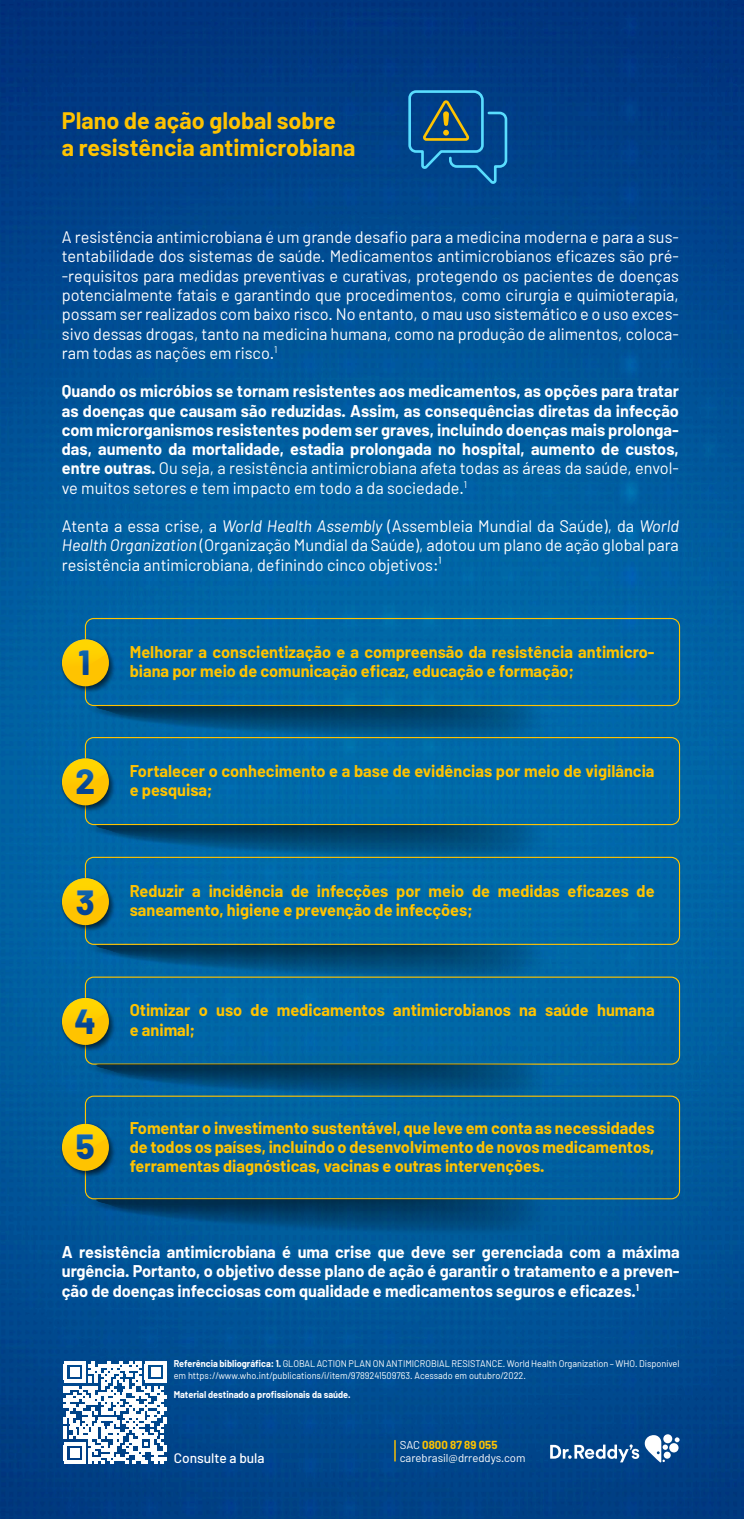
<style>
.page{position:relative;width:744px;height:1519px;background:#fff}
.page>*{position:absolute;margin:0;border:0;box-sizing:border-box;transform-origin:0 0}
.t1{font:800 35px "Barlow";color:#064593}
.t2{font:700 23.28px/26.2px "Barlow";color:#ffc300}
.t3{font:16.62px/19.2px "Barlow";color:#fff;text-align:justify}
.t4{font:700 16.62px/19.2px "Barlow";color:#fff;text-align:justify}
.t5{font:700 16.62px/19.2px "Barlow";color:#ffc300}
.t6{font:500 13.74px "Barlow";color:#fff}
.t7{font:11.38px/12.8px "Barlow";color:#fff}
.t8{font:9.62px/12.2px "Barlow";color:#fff;scale:.95 1}
.t9{font:700 9.62px "Barlow";color:#fff;scale:.95 1}
.s1{font-weight:400}
.s2{font-style:italic}
.s3{font-weight:800;font-size:35px;color:#064593}
.s4{font-weight:700}
.s5{font-weight:700;color:#ffc300}
</style>
<div class="page">
<img style="left:0;top:0;width:744px;height:1518px">
<svg style="left:550px;top:1433px;width:129px;height:29px"></svg>
<hr style="left:394px;top:1440px;width:2px;height:20px;background:#ffc300">
<svg style="left:64px;top:1360px;width:102px;height:103px"></svg>
<hr style="left:64px;top:1460px;width:21px;height:3px;background:#fff">
<div style="left:70px;top:1448px;width:9px;height:9px;background:#fff"></div>
<div style="left:85px;top:618px;width:595px;height:88px;border:1px solid #ffc300;border-radius:8px"></div>
<svg style="left:88px;top:706px;width:470px;height:39px;background:#005487"></svg>
<svg style="left:60px;top:637px;width:57px;height:57px;background:#889545"></svg>
<div style="left:85px;top:737px;width:595px;height:88px;border:1px solid #ffc300;border-radius:8px"></div>
<svg style="left:88px;top:825px;width:470px;height:39px;background:#005487"></svg>
<svg style="left:60px;top:756px;width:57px;height:57px;background:#889645"></svg>
<div style="left:85px;top:856px;width:595px;height:88px;border:1px solid #ffc300;border-radius:8px"></div>
<svg style="left:88px;top:945px;width:470px;height:39px;background:#005386"></svg>
<svg style="left:60px;top:876px;width:57px;height:57px;background:#889545"></svg>
<div style="left:85px;top:976px;width:595px;height:88px;border:1px solid #ffc300;border-radius:8px"></div>
<svg style="left:88px;top:1064px;width:470px;height:39px;background:#025080"></svg>
<svg style="left:60px;top:995px;width:57px;height:58px;background:#869346"></svg>
<div style="left:85px;top:1095px;width:595px;height:104px;border:1px solid #ffc300;border-radius:8px"></div>
<svg style="left:88px;top:1199px;width:470px;height:39px;background:#014a7e"></svg>
<svg style="left:60px;top:1121px;width:57px;height:57px;background:#889242"></svg>
<svg style="left:407px;top:89px;width:101px;height:98px;background:#15588f"></svg>
<h2 class="t2" style="left:62px;top:108px;width:295px">Plano de ação global sobre<br>a resistência antimicrobiana</h2>
<p class="t3" style="left:62px;top:227px;width:618px">A resistência antimicrobiana é um grande desafio para a medicina moderna e para a sus&shy;tentabilidade dos sistemas de saúde. Medicamentos antimicrobianos eficazes são pré--requisitos para medidas preventivas e curativas, protegendo os pacientes de doenças potencialmente fatais e garantindo que procedimentos, como cirurgia e quimioterapia, possam ser realizados com baixo risco. No entanto, o mau uso sistemático e o uso exces&shy;sivo dessas drogas, tanto na medicina humana, como na produção de alimentos, coloca&shy;ram todas as nações em risco.<sup>1</sup></p>
<p class="t4" style="left:62px;top:381px;width:618px">Quando os micróbios se tornam resistentes aos medicamentos, as opções para tratar as doenças que causam são reduzidas. Assim, as consequências diretas da infecção com microrganismos resistentes podem ser graves, incluindo doenças mais prolonga&shy;das, aumento da mortalidade, estadia prolongada no hospital, aumento de custos, entre outras. <span class="s1">Ou seja, a resistência antimicrobiana afeta todas as áreas da saúde, envol&shy;ve muitos setores e tem impacto em todo a da sociedade.</span><sup>1</sup></p>
<p class="t3" style="left:62px;top:516px;width:618px">Atenta a essa crise, a <span class="s2">World Health Assembly</span> (Assembleia Mundial da Saúde), da <span class="s2">World Health Organization</span> (Organização Mundial da Saúde), adotou um plano de ação global para resistência antimicrobiana, definindo cinco objetivos:¹</p>
<p class="t5" style="left:79px;top:642px;width:577px;text-indent:51px">Melhorar a conscientização e a compreensão da resistência antimicro-<br><span class="s3">1</span> biana por meio de comunicação eficaz, educação e formação;</p>
<p class="t5" style="left:76px;top:761px;width:580px;text-indent:54px">Fortalecer o conhecimento e a base de evidências por meio de vigilância<br><span class="s3">2</span> e pesquisa;</p>
<p class="t5" style="left:76px;top:880px;width:580px;text-indent:54px">Reduzir a incidência de infecções por meio de medidas eficazes de<br><span class="s3">3</span> saneamento, higiene e prevenção de infecções;</p>
<p class="t5" style="left:75px;top:1000px;width:581px;text-indent:55px">Otimizar o uso de medicamentos antimicrobianos na saúde humana<br><span class="s3">4</span> e animal;</p>
<h1 class="t1" style="left:76px;top:1124px;width:20px">5</h1>
<p class="t5" style="left:130px;top:1117px;width:526px;text-align:justify">Fomentar o investimento sustentável, que leve em conta as necessidades de todos os países, incluindo o desenvolvimento de novos medicamentos, ferramentas diagnósticas, vacinas e outras intervenções.</p>
<p class="t4" style="left:62px;top:1242px;width:619px">A resistência antimicrobiana é uma crise que deve ser gerenciada com a máxima urgência. Portanto, o objetivo desse plano de ação é garantir o tratamento e a preven&shy;ção de doenças infecciosas com qualidade e medicamentos seguros e eficazes.<sup>1</sup></p>
<p class="t8" style="left:174px;top:1357px;width:534px"><span class="s4">Referência bibliográfica: 1.</span> GLOBAL ACTION PLAN ON ANTIMICROBIAL RESISTANCE. World Health Organization – WHO. Disponível em https://www.who.int/publications/i/item/9789241509763. Acessado em outubro/2022.</p>
<p class="t9" style="left:174px;top:1388px;width:188px">Material destinado a profissionais da saúde.</p>
<p class="t6" style="left:174px;top:1448px;width:92px">Consulte a bula</p>
<p class="t7" style="left:400px;top:1438px;width:127px">SAC <span class="s5">0800 87 89 055 </span>carebrasil@drreddys.com</p>
</div>
